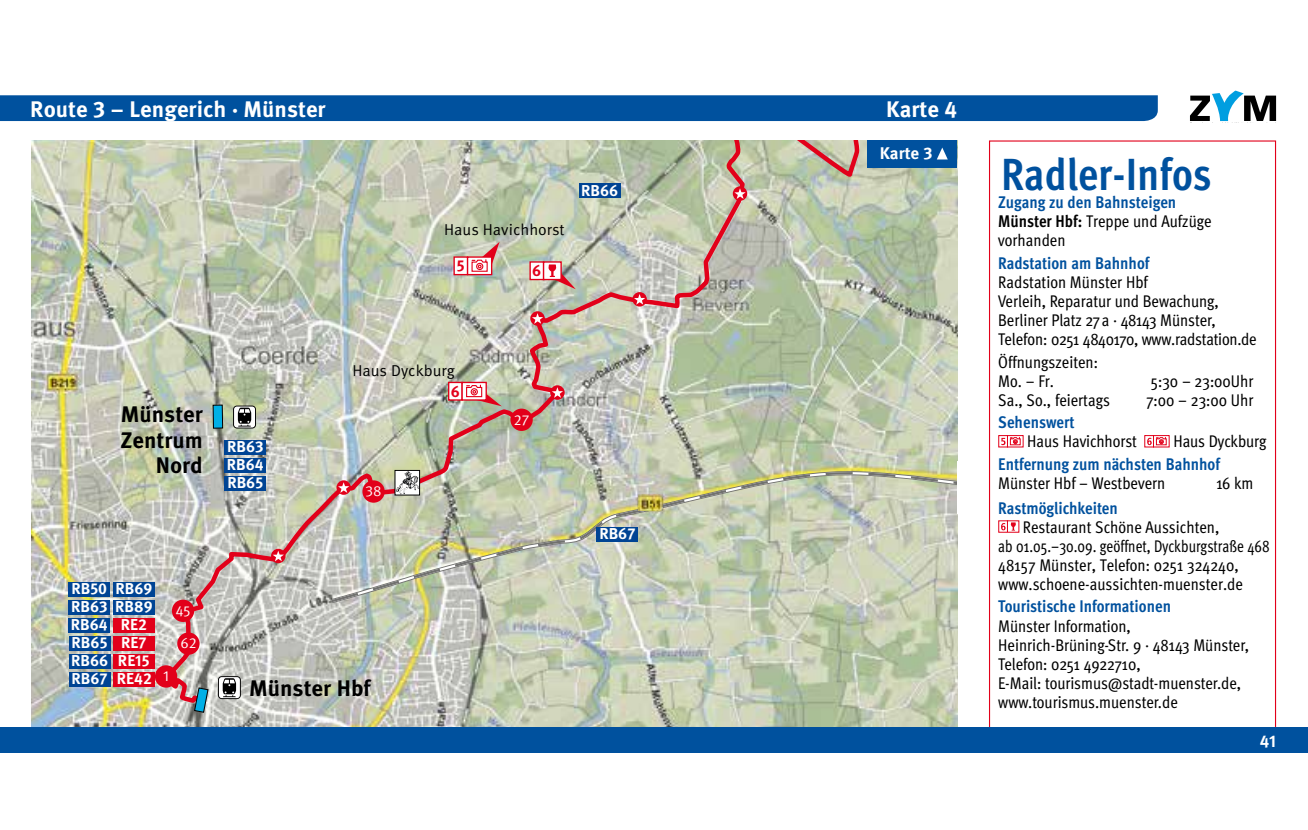
<style>
.page{position:relative;width:1308px;height:830px;background:#fff}
.page>*{position:absolute;margin:0;border:0;box-sizing:border-box;transform-origin:0 0}
.t1{font:700 condensed 45px "Meta Pro";color:#00519e}
.t2{font:700 22.5px "Meta Pro";color:#fff}
.t3{font:700 22.5px/25.4px "Meta Pro";color:#000;text-align:right}
.t4{font:condensed 16.88px/19.1px "Meta Pro";color:#000}
.t5{font:700 condensed 16.88px "Meta Pro";color:#00519e}
.t6{font:700 16.88px "Meta Pro";color:#fff}
.t7{font:700 15.75px/18px "Meta Pro";color:#fff;text-align:center}
.t8{font:15.75px "Meta Pro Norm";color:#000}
.t9{font:700 15.75px "Meta Pro";color:#e2001a}
.t10{font:14.62px "Meta Pro Norm";color:#fff}
.s1{font-weight:700;color:#00519e}
.s2{font-weight:700}
</style>
<div class="page">
<img style="left:32px;top:140px;width:925px;height:587px">
<div style="left:989px;top:140px;width:287px;height:593px;background:#fff;border:1px solid #e2001a"></div>
<div style="left:867px;top:140px;width:90px;height:28px;background:#00519e"></div>
<svg style="left:937px;top:147px;width:10px;height:12px"></svg>
<div style="left:1007px;top:435px;width:16px;height:12px;border:1px solid #e2001a"></div>
<div style="left:998px;top:435px;width:10px;height:12px;background:#fff;border:1px solid #e2001a"></div>
<svg style="left:1001px;top:436px;width:20px;height:9px"></svg>
<div style="left:1144px;top:435px;width:9px;height:12px;border:1px solid #e2001a"></div>
<svg style="left:1153px;top:435px;width:16px;height:12px"></svg>
<svg style="left:1147px;top:436px;width:19px;height:9px"></svg>
<svg style="left:1001px;top:522px;width:15px;height:8px"></svg>
<svg style="left:158px;top:140px;width:713px;height:564px;background:#c0c4b2"></svg>
<svg style="left:329px;top:471px;width:629px;height:132px;background:#c4c9b2"></svg>
<div style="left:213px;top:405px;width:10px;height:23px;background:#00b0e6"></div>
<div style="left:213px;top:404px;width:10px;height:24px;border:1px solid #000"></div>
<svg style="left:194px;top:687px;width:15px;height:25px"></svg>
<div style="left:69px;top:599px;width:41px;height:15px;background:#004494"></div>
<div style="left:69px;top:581px;width:41px;height:15px;background:#004494"></div>
<div style="left:69px;top:617px;width:41px;height:15px;background:#004494"></div>
<div style="left:69px;top:653px;width:41px;height:15px;background:#004494"></div>
<div style="left:69px;top:635px;width:41px;height:15px;background:#004494"></div>
<div style="left:69px;top:671px;width:41px;height:15px;background:#004494"></div>
<div style="left:113px;top:581px;width:42px;height:15px;background:#004494"></div>
<div style="left:113px;top:599px;width:42px;height:15px;background:#004494"></div>
<div style="left:113px;top:617px;width:42px;height:15px;background:#e2001a"></div>
<div style="left:113px;top:635px;width:42px;height:15px;background:#e2001a"></div>
<div style="left:113px;top:653px;width:42px;height:15px;background:#e2001a"></div>
<div style="left:596px;top:526px;width:42px;height:15px;background:#004494"></div>
<div style="left:579px;top:183px;width:41px;height:15px;background:#004494"></div>
<svg style="left:233px;top:405px;width:23px;height:23px"></svg>
<svg style="left:218px;top:675px;width:23px;height:23px"></svg>
<div style="left:225px;top:439px;width:41px;height:15px;background:#004494"></div>
<div style="left:225px;top:457px;width:41px;height:15px;background:#004494"></div>
<div style="left:225px;top:475px;width:41px;height:15px;background:#004494"></div>
<div style="left:453px;top:256px;width:15px;height:19px;background:#fff;border:1px solid #e2001a"></div>
<div style="left:467px;top:256px;width:25px;height:19px;background:#fff;border:1px solid #e2001a"></div>
<svg style="left:471px;top:242px;width:28px;height:30px"></svg>
<div style="left:529px;top:261px;width:15px;height:19px;background:#fff;border:1px solid #e2001a"></div>
<div style="left:543px;top:261px;width:19px;height:19px;background:#fff;border:1px solid #e2001a"></div>
<svg style="left:546px;top:264px;width:30px;height:25px"></svg>
<div style="left:448px;top:381px;width:15px;height:19px;background:#fff;border:1px solid #e2001a"></div>
<svg style="left:461px;top:381px;width:26px;height:19px"></svg>
<svg style="left:465px;top:384px;width:37px;height:22px"></svg>
<div style="left:394px;top:469px;width:26px;height:26px;border:1px solid #000"></div>
<svg style="left:396px;top:471px;width:23px;height:23px"></svg>
<div style="left:957px;top:460px;width:22px;height:53px;background:#fff"></div>
<img style="left:638px;top:494px;width:24px;height:16px">
<div style="left:114px;top:671px;width:41px;height:15px;background:#e2001a"></div>
<div style="left:510px;top:408px;width:23px;height:23px;background:#e2001a;border-radius:50%"></div>
<div style="left:362px;top:480px;width:23px;height:22px;background:#e2001a;border-radius:50%"></div>
<div style="left:172px;top:599px;width:22px;height:22px;background:#e2001a;border-radius:50%"></div>
<div style="left:177px;top:632px;width:23px;height:22px;background:#e2001a;border-radius:50%"></div>
<div style="left:155px;top:665px;width:22px;height:22px;background:#e2001a;border-radius:50%"></div>
<svg style="left:271px;top:548px;width:14px;height:15px"></svg>
<svg style="left:273px;top:550px;width:11px;height:11px"></svg>
<svg style="left:336px;top:480px;width:15px;height:14px"></svg>
<svg style="left:338px;top:482px;width:11px;height:10px"></svg>
<svg style="left:550px;top:385px;width:14px;height:14px"></svg>
<svg style="left:552px;top:387px;width:11px;height:10px"></svg>
<svg style="left:530px;top:311px;width:15px;height:14px"></svg>
<svg style="left:532px;top:313px;width:11px;height:10px"></svg>
<svg style="left:632px;top:292px;width:15px;height:14px"></svg>
<svg style="left:634px;top:294px;width:11px;height:10px"></svg>
<svg style="left:733px;top:186px;width:14px;height:15px"></svg>
<svg style="left:734px;top:188px;width:11px;height:11px"></svg>
<div style="left:0;top:727px;width:1307px;height:25px;background:#00519e"></div>
<div style="left:0;top:95px;width:1157px;height:26px;background:#00519e"></div>
<svg style="left:1190px;top:91px;width:86px;height:30px"></svg>
<h2 class="t2" style="left:30px;top:92px;width:297px">Route 3 – Lengerich · Münster</h2>
<h2 class="t2" style="left:886px;top:92px;width:72px">Karte 4</h2>
<p class="t8" style="left:444px;top:217px;width:122px">Haus Havichhorst</p>
<p class="t9" style="left:457px;top:253px;width:9px">5</p>
<p class="t9" style="left:532px;top:258px;width:11px">6</p>
<p class="t7" style="left:581px;top:180px;width:39px">RB66</p>
<h2 class="t3" style="left:120px;top:400px;width:84px">Münster<br>Zentrum<br>Nord</h2>
<p class="t7" style="left:227px;top:437px;width:38px;text-align:justify">RB63<br>RB64<br>RB65</p>
<p class="t8" style="left:352px;top:358px;width:104px">Haus Dyckburg</p>
<p class="t10" style="left:365px;top:480px;width:18px">38</p>
<p class="t9" style="left:451px;top:379px;width:11px">6</p>
<p class="t7" style="left:71px;top:578px;width:37px">RB50</p>
<p class="t7" style="left:71px;top:614px;width:38px">RB64</p>
<p class="t7" style="left:71px;top:650px;width:39px">RB66</p>
<p class="t7" style="left:71px;top:596px;width:38px">RB63</p>
<p class="t7" style="left:72px;top:632px;width:37px">RB65</p>
<p class="t7" style="left:72px;top:668px;width:38px">RB67</p>
<p class="t7" style="left:115px;top:578px;width:39px">RB69<br>RB89<br>RE2<br>RE7<br>RE15</p>
<p class="t7" style="left:117px;top:668px;width:37px">RE42</p>
<p class="t10" style="left:175px;top:599px;width:17px">45</p>
<p class="t10" style="left:180px;top:632px;width:18px">62</p>
<p class="t10" style="left:163px;top:664px;width:7px">1</p>
<h2 class="t3" style="left:249px;top:673px;width:123px">Münster Hbf</h2>
<p class="t10" style="left:514px;top:408px;width:17px">27</p>
<p class="t7" style="left:599px;top:523px;width:38px">RB67</p>
<p class="t6" style="left:879px;top:140px;width:54px">Karte 3</p>
<h1 class="t1" style="left:1001px;top:140px;width:212px">Radler-Infos</h1>
<p class="t4" style="left:998px;top:191px;width:215px"><span class="s1">Zugang zu den Bahnsteigen<br></span><span class="s2">Münster Hbf:</span> Treppe und Aufzüge vorhanden</p>
<p class="t5" style="left:998px;top:250px;width:153px">Radstation am Bahnhof</p>
<p class="t4" style="left:998px;top:271px;width:260px">Radstation Münster Hbf<br>Verleih, Reparatur und Bewachung, Berliner Platz 27a · 48143 Münster, Telefon: 0251 4840170, www.radstation.de</p>
<p class="t4" style="left:998px;top:351px;width:101px">Öffnungszeiten:<br>Mo. – Fr.</p>
<p class="t4" style="left:1150px;top:370px;width:104px">5:30 – 23:00Uhr</p>
<p class="t4" style="left:998px;top:389px;width:113px">Sa., So., feiertags</p>
<p class="t4" style="left:1146px;top:389px;width:109px">7:00 – 23:00 Uhr</p>
<p class="t5" style="left:998px;top:409px;width:78px">Sehenswert</p>
<p class="t4" style="left:1027px;top:430px;width:111px">Haus Havichhorst</p>
<p class="t4" style="left:1173px;top:430px;width:95px">Haus Dyckburg</p>
<p class="t5" style="left:998px;top:450px;width:223px">Entfernung zum nächsten Bahnhof</p>
<p class="t4" style="left:998px;top:472px;width:168px">Münster Hbf – Westbevern</p>
<p class="t4" style="left:1216px;top:472px;width:39px">16 km</p>
<p class="t5" style="left:998px;top:494px;width:121px">Rastmöglichkeiten</p>
<p class="t4" style="left:998px;top:515px;width:273px;text-indent:25px">Restaurant Schöne Aussichten,<br>ab 01.05.–30.09. geöffnet, Dyckburgstraße 468<br>48157 Münster, Telefon: 0251 324240, www.schoene-aussichten-muenster.de</p>
<p class="t5" style="left:998px;top:593px;width:174px">Touristische Informationen</p>
<p class="t4" style="left:998px;top:614px;width:252px">Münster Information,<br>Heinrich-Brüning-Str. 9 · 48143 Münster,<br>Telefon: 0251 4922710,<br>E-Mail: tourismus@stadt-muenster.de, www.tourismus.muenster.de</p>
<p class="t6" style="left:1259px;top:728px;width:18px">41</p>
</div>
